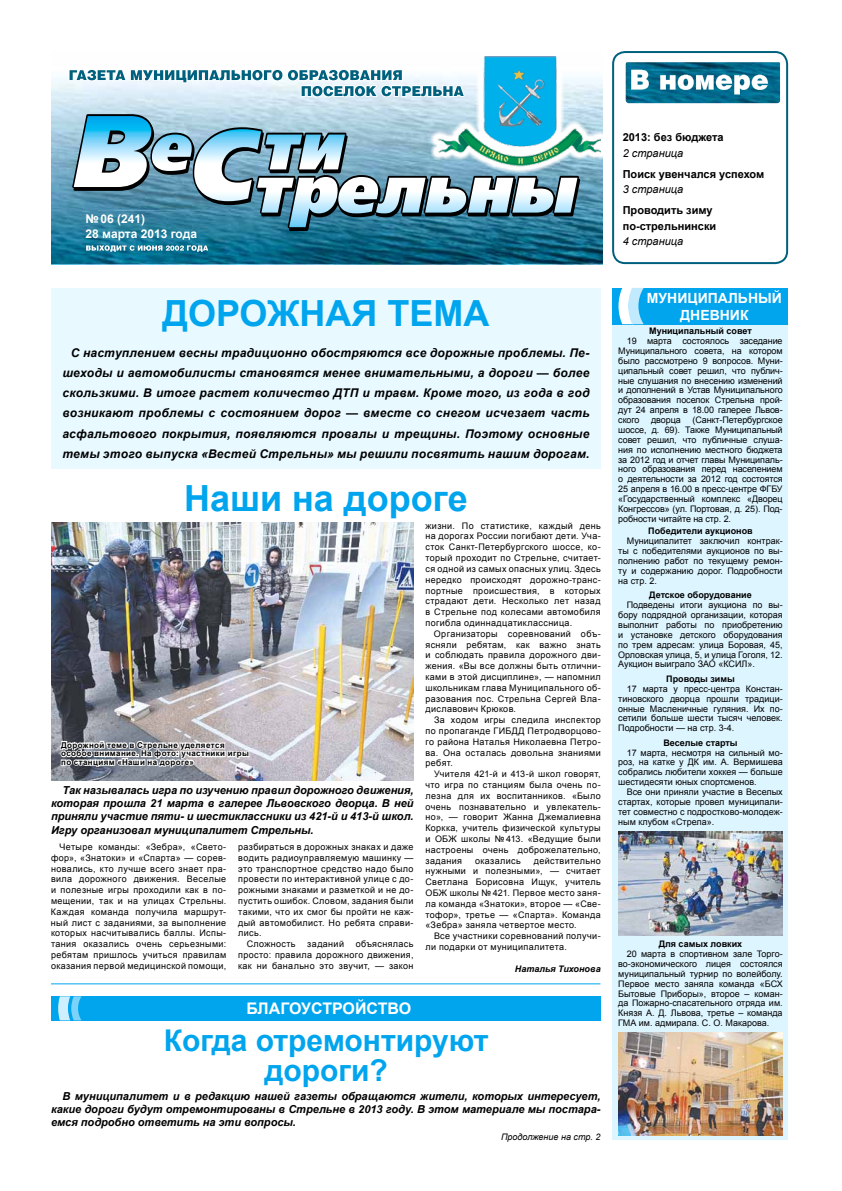
<style>
.page{position:relative;width:842px;height:1191px;background:#fff}
.page>*{position:absolute;margin:0;border:0;box-sizing:border-box;transform-origin:0 0}
.t1{font:700 36px "Arial";color:#00a5ee}
.t2{font:700 30px/30px "Arial";color:#00a5ee;text-align:center}
.t3{font:700 16px "Arial";letter-spacing:-.015em;color:#fff}
.t4{font:700 14px/16.8px "Arial";color:#fff;text-align:center}
.t5{font:italic 700 12px/20.1px "Arial";letter-spacing:.02em;color:#000;text-align:justify}
.t6{font:700 12px/14.4px "Arial";color:#fff}
.t7{font:italic 700 11px/13.2px "Arial";color:#000;text-align:justify}
.t8{font:700 11px/15.4px "Arial";color:#000}
.t9{font:italic 11px "Arial";color:#000}
.t10{font:9px/10.8px "Arial";letter-spacing:.035em;color:#000;text-align:justify}
.t11{font:700 9px "Arial";color:#000}
.t12{font:italic 9px "Arial";color:#000}
.t13{font:italic 700 9px "Arial";color:#000}
.t14{font:700 8px/8.5px "Arial";letter-spacing:.045em;color:#000}
</style>
<div class="page">
<img style="left:625px;top:62px;width:155px;height:41px">
<img style="left:51px;top:77px;width:552px;height:187px">
<div style="left:430px;top:47px;width:179px;height:126px;background:#fff"></div>
<img style="left:433px;top:56px;width:167px;height:111px">
<div style="left:613px;top:300px;width:175px;height:840px;background:#ddf5ff"></div>
<svg style="left:86px;top:245px;width:123px;height:7px"></svg>
<svg style="left:73px;top:117px;width:507px;height:114px;background:#257590"></svg>
<img style="left:72px;top:114px;width:507px;height:114px">
<img style="left:74px;top:116px;width:304px;height:111px">
<svg style="left:69px;top:69px;width:396px;height:28px"></svg>
<div style="left:613px;top:288px;width:175px;height:36px;background:#00a5ee"></div>
<svg style="left:618px;top:288px;width:26px;height:36px"></svg>
<svg style="left:631px;top:70px;width:137px;height:24px"></svg>
<div style="left:612px;top:51px;width:176px;height:213px;border:2px solid #00617f;border-radius:12px"></div>
<img style="left:618px;top:832px;width:165px;height:103px">
<img style="left:618px;top:1032px;width:165px;height:103px">
<hr style="left:51px;top:983px;width:549px;height:1px;background:#00a5ee">
<div style="left:51px;top:996px;width:550px;height:24px;background:#00a5ee"></div>
<svg style="left:58px;top:996px;width:24px;height:24px"></svg>
<img style="left:51px;top:522px;width:363px;height:258px">
<div style="left:51px;top:288px;width:550px;height:181px;background:#e8f9ff"></div>
<svg style="left:59px;top:733px;width:191px;height:37px"></svg>
<h3 class="t6" style="left:86px;top:212px;width:113px">№06 (241)<br>28 марта 2013 года</h3>
<h1 class="t1" style="left:162px;top:289px;width:274px">Дорожная тема</h1>
<p class="t5" style="left:62px;top:343px;width:529px;text-indent:9px">С наступлением весны традиционно обостряются все дорожные проблемы. Пе&shy;шеходы и автомобилисты становятся менее внимательными, а дороги — более скользкими. В итоге растет количество ДТП и травм. Кроме того, из года в год возникают проблемы с состоянием дорог — вместе со снегом исчезает часть асфальтового покрытия, появляются провалы и трещины. Поэтому основные темы этого выпуска «Вестей Стрельны» мы решили посвятить нашим дорогам.</p>
<h1 class="t1" style="left:184px;top:474px;width:285px">Наши на дороге</h1>
<p class="t14" style="left:61px;top:741px;width:189px">Дорожной теме в Стрельне уделяется особое внимание. На фото: участники игры по станциям «Наши на дороге»</p>
<p class="t7" style="left:51px;top:784px;width:364px;text-indent:11px">Так называлась игра по изучению правил дорожного движения, которая прошла 21 марта в галерее Львовского дворца. В ней приняли участие пяти- и шестиклассники из 421‑й и 413‑й школ.<br>Игру организовал муниципалитет Стрельны.</p>
<p class="t10" style="left:51px;top:841px;width:177px;text-indent:9px">Четыре команды: «Зебра», «Свето&shy;фор», «Знатоки» и «Спарта» — сорев&shy;новались, кто лучше всего знает пра&shy;вила дорожного движения. Веселые и полезные игры проходили как в по&shy;мещении, так и на улицах Стрельны.<br>Каждая команда получила маршрут&shy;ный лист с заданиями, за выполнение которых насчитывались баллы. Испы&shy;тания оказались очень серьезными: ребятам пришлось учиться правилам оказания первой медицинской помощи,</p>
<p class="t10" style="left:238px;top:841px;width:177px">разбираться в дорожных знаках и даже</p>
<p class="t10" style="left:238px;top:852px;width:177px">водить радиоуправляемую машинку —</p>
<p class="t10" style="left:238px;top:863px;width:177px">это транспортное средство надо было</p>
<p class="t10" style="left:238px;top:874px;width:177px">провести по интерактивной улице с до-</p>
<p class="t10" style="left:238px;top:884px;width:177px">рожными знаками и разметкой и не до-</p>
<p class="t10" style="left:238px;top:895px;width:177px">пустить ошибок. Словом, задания были</p>
<p class="t10" style="left:238px;top:906px;width:177px">такими, что их смог бы пройти не каж-</p>
<p class="t10" style="left:238px;top:917px;width:177px">дый автомобилист. Но ребята справи-</p>
<p class="t10" style="left:238px;top:928px;width:25px">лись.</p>
<p class="t10" style="left:247px;top:938px;width:50px">Сложность</p>
<p class="t10" style="left:307px;top:938px;width:38px">заданий</p>
<p class="t10" style="left:238px;top:938px;width:177px;text-indent:117px">объяснялась просто: правила дорожного движения, как ни банально это звучит, — закон</p>
<h3 class="t3" style="left:246px;top:998px;width:166px">благоустройство</h3>
<p class="t10" style="left:425px;top:520px;width:177px">жизни. По статистике, каждый день на дорогах России погибают дети. Уча&shy;сток Санкт-Петербургского шоссе, ко&shy;торый проходит по Стрельне, считает&shy;ся одной из самых опасных улиц. Здесь нередко происходят дорожно-транс&shy;портные происшествия, в которых страдают дети. Несколько лет назад в Стрельне под колесами автомобиля погибла одиннадцатиклассница.</p>
<p class="t10" style="left:425px;top:628px;width:177px;text-indent:9px">Организаторы соревнований объ&shy;ясняли ребятам, как важно знать и соблюдать правила дорожного дви&shy;жения. «Вы все должны быть отлични&shy;ками в этой дисциплине», — напомнил школьникам глава Муниципального об&shy;разования пос. Стрельна Сергей Вла&shy;диславович Крюков.</p>
<p class="t10" style="left:425px;top:714px;width:177px;text-indent:8px">За ходом игры следила инспектор по пропаганде ГИБДД Петродворцово&shy;го района Наталья Николаевна Петро&shy;ва. Она осталась довольна знаниями ребят.</p>
<p class="t10" style="left:425px;top:768px;width:177px;text-indent:9px">Учителя 421‑й и 413‑й школ говорят, что игра по станциям была очень по&shy;лезна для их воспитанников. «Было очень познавательно и увлекатель&shy;но», — говорит Жанна Джемалиевна Коркка, учитель физической культуры и ОБЖ школы №413. «Ведущие были настроены очень доброжелательно, задания</p>
<p class="t10" style="left:425px;top:855px;width:177px;text-indent:108px">действительно нужными и полезными», — считает Светлана Борисовна Ищук, учитель ОБЖ школы №421. Первое место заня&shy;ла команда «Знатоки», второе — «Све&shy;тофор», третье — «Спарта». Команда «Зебра» заняла четвертое место.</p>
<p class="t10" style="left:425px;top:930px;width:177px;text-indent:9px">Все участники соревнований получи&shy;ли подарки от муниципалитета.</p>
<p class="t13" style="left:515px;top:962px;width:87px">Наталья Тихонова</p>
<p class="t10" style="left:475px;top:855px;width:47px">оказались</p>
<h2 class="t2" style="left:164px;top:1026px;width:326px">Когда отремонтируют дороги?</h2>
<p class="t7" style="left:51px;top:1089px;width:551px;text-indent:11px">В муниципалитет и в редакцию нашей газеты обращаются жители, которых интересует, какие дороги будут отремонтированы в Стрельне в 2013 году. В этом материале мы постара&shy;емся подробно ответить на эти вопросы.</p>
<p class="t12" style="left:501px;top:1131px;width:101px">Продолжение на стр. 2</p>
<p class="t8" style="left:623px;top:130px;width:102px">2013: без бюджета</p>
<p class="t9" style="left:623px;top:146px;width:62px">2 страница</p>
<p class="t8" style="left:623px;top:166px;width:143px">Поиск увенчался успехом</p>
<p class="t9" style="left:623px;top:182px;width:62px">3 страница</p>
<p class="t8" style="left:623px;top:203px;width:95px">Проводить зиму по-стрельнински</p>
<p class="t9" style="left:623px;top:234px;width:62px">4 страница</p>
<h3 class="t4" style="left:647px;top:290px;width:136px">МУНИЦИПАЛЬНЫЙ<br>ДНЕВНИК</h3>
<p class="t11" style="left:649px;top:325px;width:104px">Муниципальный совет</p>
<p class="t10" style="left:618px;top:336px;width:166px;line-height:9.9px;text-indent:9px">19 марта состоялось заседание Муниципального совета, на котором было рассмотрено 9 вопросов. Муни&shy;ципальный совет решил, что публич&shy;ные слушания по внесению изменений и дополнений в Устав Муниципального образования поселок Стрельна прой&shy;дут 24 апреля в 18.00 галерее Львов&shy;ского</p>
<p class="t10" style="left:618px;top:415px;width:166px;line-height:9.9px;text-indent:74px">(Санкт-Петербургское шоссе, д. 69). Также Муниципальный совет решил, что публичные слуша&shy;ния по исполнению местного бюджета за 2012 год и отчет главы Муниципаль&shy;ного образования перед населением о деятельности за 2012 год состоятся 25 апреля в 16.00 в пресс-центре ФГБУ «Государственный комплекс «Дворец Конгрессов» (ул. Портовая, д. 25). Под&shy;робности читайте на стр. 2.</p>
<p class="t11" style="left:648px;top:525px;width:106px">Победители аукционов</p>
<p class="t10" style="left:618px;top:536px;width:166px;line-height:9.9px;text-indent:9px">Муниципалитет заключил контрак&shy;ты с победителями аукционов по вы&shy;полнению работ по текущему ремон&shy;ту и содержанию дорог. Подробности на стр. 2.</p>
<p class="t11" style="left:649px;top:589px;width:104px">Детское оборудование</p>
<p class="t10" style="left:618px;top:600px;width:166px;line-height:9.9px;text-indent:9px">Подведены итоги аукциона по вы&shy;бору подрядной организации, которая выполнит работы по приобретению и установке детского оборудования по трем адресам: улица Боровая, 45, Орловская улица, 5, и улица Гоголя, 12.<br>Аукцион выиграло ЗАО «КСИЛ».</p>
<p class="t11" style="left:666px;top:672px;width:70px">Проводы зимы</p>
<p class="t10" style="left:618px;top:683px;width:166px;line-height:9.9px;text-indent:9px">17 марта у пресс-центра Констан&shy;тиновского дворца прошли традици&shy;онные Масленичные гуляния. Их по&shy;сетили больше шести тысяч человек.<br>Подробности — на стр. 3‑4.</p>
<p class="t11" style="left:663px;top:736px;width:76px">Веселые старты</p>
<p class="t10" style="left:618px;top:747px;width:166px;line-height:9.9px;text-indent:9px">17 марта, несмотря на сильный мо&shy;роз, на катке у ДК им. А. Вермишева собрались любители хоккея — больше шестидесяти юных спортсменов.</p>
<p class="t10" style="left:618px;top:787px;width:166px;line-height:9.9px;text-indent:9px">Все они приняли участие в Веселых стартах, которые провел муниципали&shy;тет совместно с подростково-молодеж&shy;ным клубом «Стрела».</p>
<p class="t10" style="left:651px;top:414px;width:31px">дворца</p>
<p class="t11" style="left:659px;top:938px;width:85px">Для самых ловких</p>
<p class="t10" style="left:618px;top:949px;width:166px;line-height:9.9px;text-indent:9px">20 марта в спортивном зале Торго&shy;во-экономического лицея состоялся муниципальный турнир по волейболу.<br>Первое место заняла команда «БСХ Бытовые Приборы», второе – коман&shy;да Пожарно-спасательного отряда им.<br>Князя А. Д. Львова, третье – команда ГМА им. адмирала. С. О. Макарова.</p>
</div>
